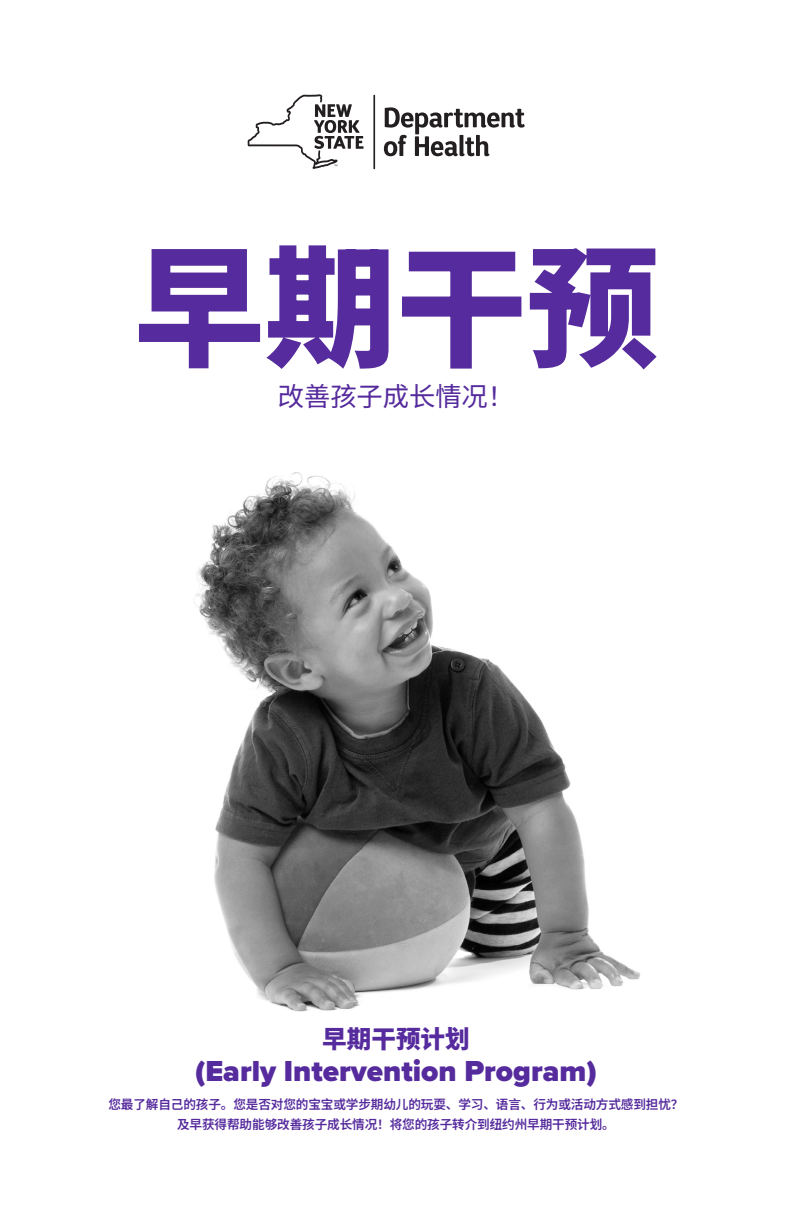
<style>
.page{position:relative;width:792px;height:1224px;background:#fff}
.page>*{position:absolute;margin:0;border:0;box-sizing:border-box;transform-origin:0 0}
.t1{font:900 131.2px "Noto Sans SC";color:#552b9d}
.t2{font:900 30px "Proxima Nova";color:#552b9d}
.t3{font:26.2px "Noto Sans SC";color:#552b9d}
.t4{font:900 24.6px "Noto Sans SC";color:#552b9d}
.t5{font:600 12.6px/20px "Noto Sans SC";letter-spacing:-.01em;color:#552b9d;text-align:center}
</style>
<div class="page">
<svg style="left:384px;top:107px;width:141px;height:49px"></svg>
<hr style="left:373px;top:95px;width:2px;height:74px;background:#231f20">
<svg style="left:248px;top:94px;width:116px;height:75px"></svg>
<img style="left:194px;top:472px;width:446px;height:540px">
<p class="t1" style="left:134px;top:234px;width:526px">早期干预</p>
<p class="t3" style="left:278px;top:382px;width:238px">改善孩子成长情况！</p>
<p class="t4" style="left:322px;top:1025px;width:149px">早期干预计划</p>
<p class="t2" style="left:195px;top:1049px;width:403px">(Early Intervention Program)</p>
<p class="t5" style="left:108px;top:1095px;width:577px">您最了解自己的孩子。您是否对您的宝宝或学步期幼儿的玩耍、学习、语言、行为或活动方式感到担忧？及早获得帮助能够改善孩子成长情况！将您的孩子转介到纽约州早期干预计划。</p>
</div>
